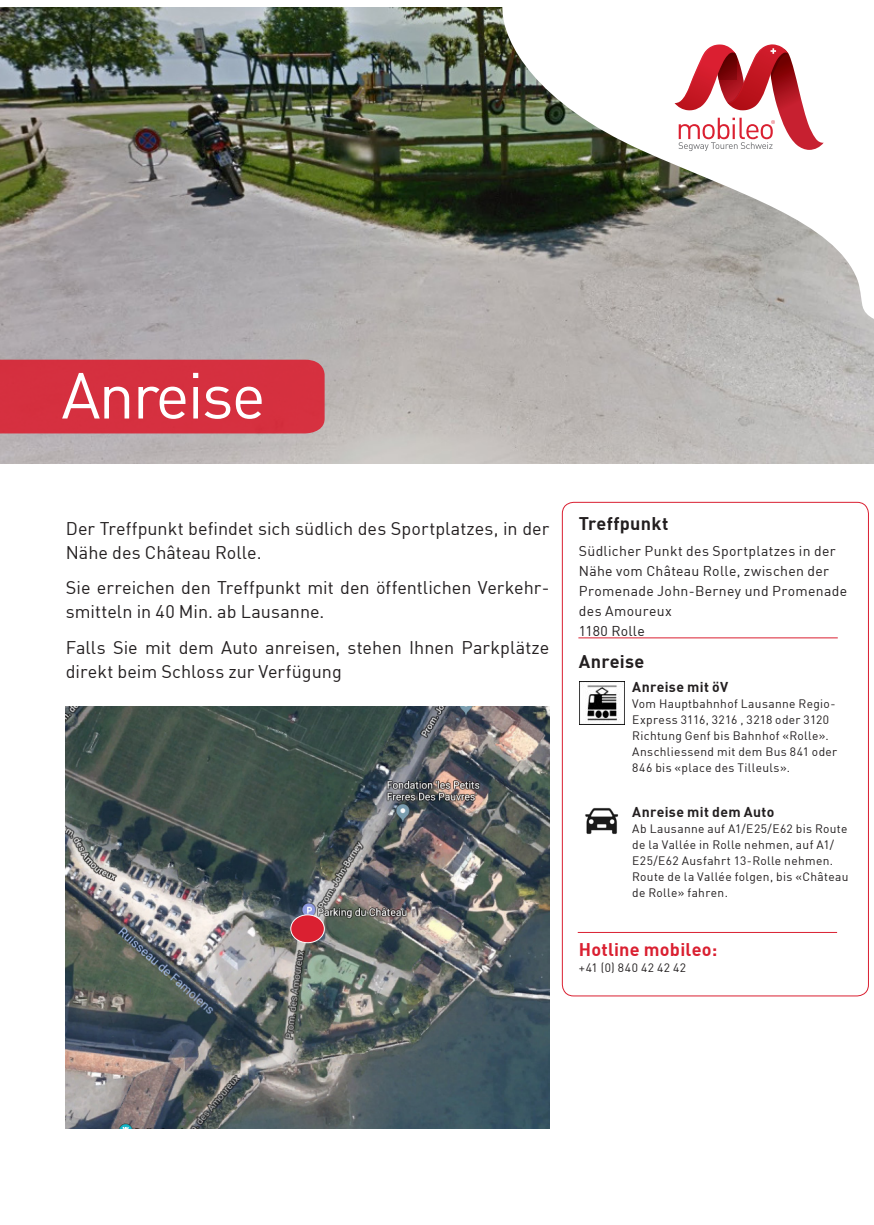
<style>
.page{position:relative;width:874px;height:1225px;background:#fff}
.page>*{position:absolute;margin:0;border:0;box-sizing:border-box;transform-origin:0 0}
.STADT_TITEL{font:64px "DIN";letter-spacing:-.03em;color:#fff}
.Grundschrift{font:18px/24px "DIN";color:#231f20}
.Kasten_Titel{font:18px "DIN Bold";letter-spacing:.015em;color:#231f20}
.Kasten_Grundschrift{font:18px "DIN Bold";letter-spacing:.015em;color:#da2031}
.Kasten_Grundschrift-2{font:14px/20px "DIN";letter-spacing:.02em;color:#231f20}
.Kasten_Grundschrift-3{font:14px "DIN Bold";letter-spacing:.025em;color:#231f20}
.Kasten_Grundschrift-4{font:12px/16px "DIN";letter-spacing:.03em;color:#231f20}
</style>
<div class="page">
<img style="left:0;top:7px;width:873px;height:456px">
<div style="left:561px;top:502px;width:307px;height:494px;border:1px solid #da2031;border-radius:11px"></div>
<svg style="left:501px;top:7px;width:372px;height:312px"></svg>
<div style="left:0;top:360px;width:324px;height:73px;background:#d5303f"></div>
<svg style="left:674px;top:44px;width:149px;height:107px"></svg>
<img style="left:579px;top:681px;width:45px;height:43px">
<img style="left:585px;top:807px;width:34px;height:27px">
<hr style="left:578px;top:637px;width:259px;height:1px;background:#da2031">
<hr style="left:577px;top:932px;width:259px;height:1px;background:#da2031">
<img style="left:66px;top:706px;width:483px;height:422px">
<div style="left:290px;top:915px;width:34px;height:27px;background:#da2031;border-radius:50%"></div>
<div style="left:290px;top:914px;width:34px;height:29px;border:1px solid #fff;border-radius:50%"></div>
<p class="STADT_TITEL" style="left:61px;top:355px;width:206px">Anreise</p>
<p class="Grundschrift" style="left:66px;top:516px;width:484px">Der Treffpunkt befindet sich südlich des Sportplatzes, in der<br>Nähe des Château Rolle.</p>
<p class="Grundschrift" style="left:66px;top:575px;width:485px">Sie erreichen den Treffpunkt mit den öffentlichen Verkehr&shy;smitteln in 40 Min. ab Lausanne.</p>
<p class="Grundschrift" style="left:66px;top:635px;width:484px">Falls Sie mit dem Auto anreisen, stehen Ihnen Parkplätze direkt beim Schloss zur Verfügung</p>
<p class="Kasten_Titel" style="left:578px;top:512px;width:91px">Treffpunkt</p>
<p class="Kasten_Grundschrift-2" style="left:578px;top:541px;width:269px">Südlicher Punkt des Sportplatzes in der<br>Nähe vom Château Rolle, zwischen der<br>Promenade John-Berney und Promenade des Amoureux</p>
<p class="Kasten_Grundschrift-2" style="left:578px;top:621px;width:67px">1180 Rolle</p>
<p class="Kasten_Titel" style="left:578px;top:649px;width:67px">Anreise</p>
<p class="Kasten_Grundschrift-3" style="left:632px;top:677px;width:98px">Anreise mit öV</p>
<p class="Kasten_Grundschrift-4" style="left:632px;top:695px;width:206px">Vom Hauptbahnhof Lausanne Regio-Express 3116, 3216 , 3218 oder 3120<br>Richtung Genf bis Bahnhof «Rolle».<br>Anschliessend mit dem Bus 841 oder 846 bis «place des Tilleuls».</p>
<p class="Kasten_Grundschrift-3" style="left:632px;top:802px;width:144px">Anreise mit dem Auto</p>
<p class="Kasten_Grundschrift-4" style="left:632px;top:820px;width:218px">Ab Lausanne auf A1/E25/E62 bis Route de la Vallée in Rolle nehmen, auf A1/<br>E25/E62 Ausfahrt 13-Rolle nehmen.<br>Route de la Vallée folgen, bis «Château de Rolle» fahren.</p>
<p class="Kasten_Grundschrift" style="left:578px;top:937px;width:140px">Hotline mobileo:</p>
<p class="Kasten_Grundschrift-4" style="left:578px;top:959px;width:109px">+41 (0) 840 42 42 42</p>
</div>
